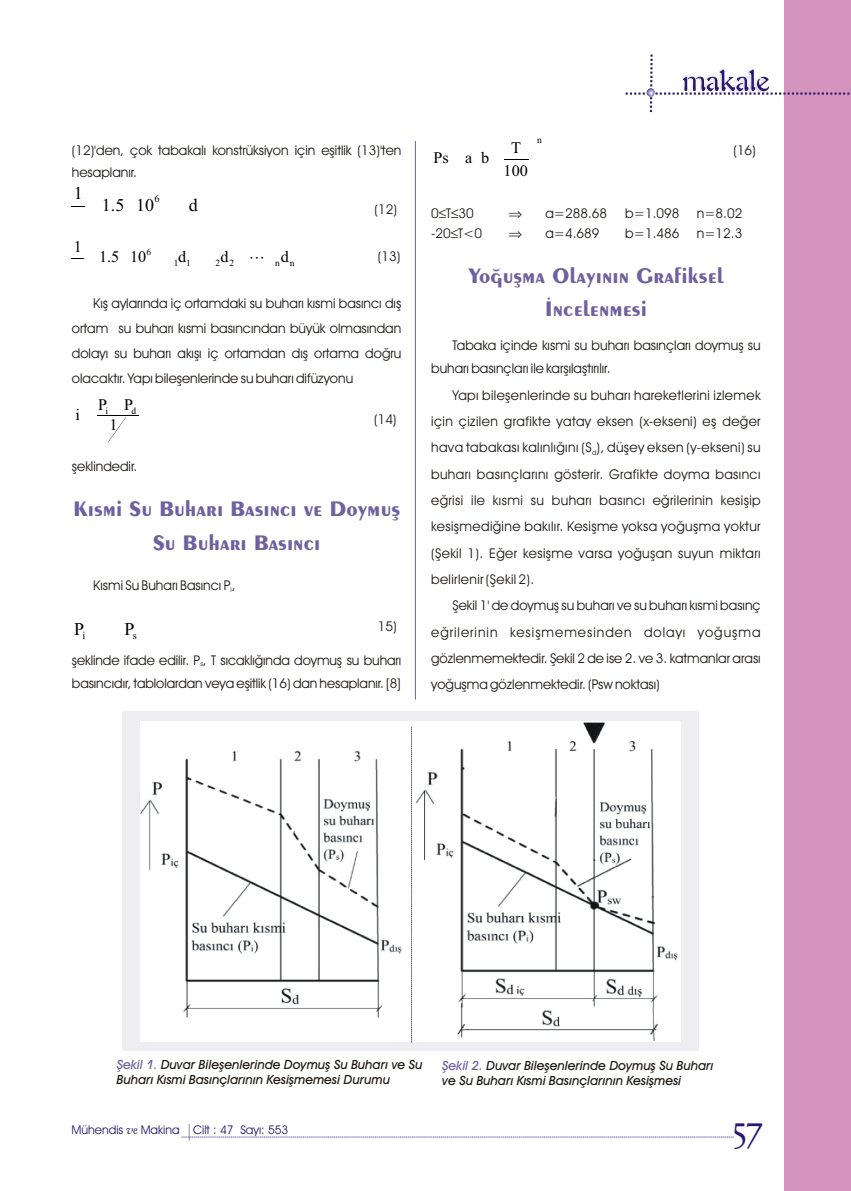
<style>
.page{position:relative;width:851px;height:1191px;background:#fff}
.page>*{position:absolute;margin:0;border:0;box-sizing:border-box;transform-origin:0 0}
.t1{font:37.5px "TR Dauphin";color:#291770}
.t2{font:700 22.5px/32.7px "TR Penguin";color:#6e619e;text-align:center}
.t3{font:18px "Times New Roman";color:#000}
.t4{font:16.2px "Times New Roman";color:#000}
.t5{font:13.5px/26.4px "Avant Garde Bk BT";color:#1f1a17;text-align:right}
.t6{font:13.5px/26.4px "Avant Garde Bk BT";letter-spacing:.03em;color:#1f1a17}
.t7{font:13.5px "Avant Garde Bk BT";letter-spacing:.075em;color:#1f1a17}
.t8{font:italic 12.75px/15.3px "Avant Garde Md BT";color:#1f1a17}
.t9{font:12px "Avant Garde Bk BT";color:#291770}
.t10{font:10.5px "Times New Roman";color:#000}
.t11{font:9.45px "Times New Roman";color:#000}
.t12{font:6.75px "Avant Garde Bk BT";color:#1f1a17}
.s1{color:#6e619e}
.s2{font-family:"TR Dauphin"}
</style>
<div class="page">
<div style="left:784px;top:0;width:66px;height:1191px;background:#d494bd"></div>
<svg style="left:625px;top:54px;width:225px;height:59px"></svg>
<svg style="left:181px;top:1124px;width:552px;height:16px"></svg>
<div style="left:122px;top:712px;width:577px;height:339px;background:#ededf2"></div>
<hr style="left:415px;top:141px;width:1px;height:559px;background:#6e619e">
<svg style="left:72px;top:258px;width:12px;height:1px"></svg>
<svg style="left:108px;top:417px;width:18px;height:25px"></svg>
<hr style="left:97px;top:415px;width:42px;height:1px;background:#000">
<svg style="left:504px;top:159px;width:24px;height:1px"></svg>
<img style="left:140px;top:721px;width:541px;height:321px">
<svg style="left:411px;top:727px;width:1px;height:316px"></svg>
<svg style="left:72px;top:206px;width:13px;height:1px"></svg>
<p class="t11" style="left:537px;top:137px;width:6px">n</p>
<p class="t4" style="left:511px;top:142px;width:11px">T</p>
<p class="t5" style="left:72px;top:138px;width:331px">(12)'den, çok tabakalý konstrüksiyon için eþitlik (13)'ten</p>
<p class="t5" style="left:733px;top:138px;width:24px">(16)</p>
<p class="t5" style="left:72px;top:161px;width:67px">hesaplanýr.</p>
<p class="t5" style="left:374px;top:197px;width:24px">(12)</p>
<p class="t5" style="left:431px;top:201px;width:44px">0T30</p>
<p class="t5" style="left:545px;top:201px;width:63px">a=288.68</p>
<p class="t5" style="left:625px;top:201px;width:56px">b=1.098</p>
<p class="t5" style="left:696px;top:201px;width:47px">n=8.02</p>
<p class="t5" style="left:431px;top:222px;width:52px">-20 T&lt;0</p>
<p class="t5" style="left:545px;top:222px;width:56px">a=4.689</p>
<p class="t5" style="left:625px;top:222px;width:56px">b=1.486</p>
<p class="t5" style="left:696px;top:222px;width:47px">n=12.3</p>
<p class="t5" style="left:378px;top:244px;width:24px">(13)</p>
<p class="t5" style="left:72px;top:292px;width:331px;line-height:24.9px">Kýþ aylarýnda iç ortamdaki su buharý kýsmi basýncý dýþ ortam su buharý kýsmi basýncýndan büyük olmasýndan</p>
<p class="t5" style="left:452px;top:333px;width:309px">Tabaka içinde kýsmi su buharý basýnçlarý doymuþ su</p>
<p class="t4" style="left:433px;top:152px;width:57px">Ps ab</p>
<p class="t4" style="left:503px;top:164px;width:26px">100</p>
<h3 class="t3" style="left:74px;top:187px;width:10px">1</h3>
<p class="t10" style="left:154px;top:195px;width:7px">6</p>
<h3 class="t3" style="left:102px;top:198px;width:54px">1.5 10</h3>
<h3 class="t3" style="left:189px;top:198px;width:10px">d</h3>
<p class="t4" style="left:74px;top:241px;width:10px">1</p>
<p class="t11" style="left:146px;top:248px;width:6px">6</p>
<p class="t4" style="left:99px;top:251px;width:49px">1.5 10</p>
<p class="t4" style="left:178px;top:251px;width:10px">d</p>
<p class="t4" style="left:220px;top:251px;width:10px">d</p>
<p class="t4" style="left:281px;top:251px;width:10px">d</p>
<p class="t11" style="left:174px;top:260px;width:18px">1 1</p>
<p class="t11" style="left:215px;top:260px;width:20px">2 2</p>
<p class="t11" style="left:275px;top:260px;width:21px">n n</p>
<h2 class="t2" style="left:468px;top:261px;width:257px">Yoðuþma Olayýnýn Grafiksel<br>Ýncelenmesi</h2>
<p class="t5" style="left:72px;top:342px;width:331px">dolayý su buharý akýþý iç ortamdan dýþ ortama doðru</p>
<p class="t5" style="left:72px;top:367px;width:283px">olacaktýr. Yapý bileþenlerinde su buharý difüzyonu</p>
<p class="t4" style="left:98px;top:398px;width:36px">P P</p>
<p class="t4" style="left:76px;top:409px;width:6px">i</p>
<p class="t11" style="left:105px;top:407px;width:4px">i</p>
<p class="t11" style="left:132px;top:407px;width:6px">d</p>
<p class="t4" style="left:109px;top:419px;width:10px">1</p>
<p class="t5" style="left:431px;top:357px;width:181px">buharý basýnçlarý ile karþýlaþtýrýlýr.</p>
<p class="t6" style="left:452px;top:383px;width:310px">Yapý bileþenlerinde su buharý hareketlerini izlemek</p>
<p class="t5" style="left:374px;top:407px;width:24px">(14)</p>
<p class="t6" style="left:431px;top:409px;width:331px">için çizilen grafikte yatay eksen (x-ekseni) eþ deðer hava tabakasý kalýnlýðýný (S<sub>d</sub>), düþey eksen (y-ekseni) su</p>
<p class="t5" style="left:72px;top:454px;width:67px">þeklindedir.</p>
<h2 class="t2" style="left:73px;top:494px;width:328px;line-height:33.8px">Kýsmi Su Buharý Basýncý ve Doymuþ<br>Su Buharý Basýncý</h2>
<p class="t5" style="left:93px;top:574px;width:144px">Kýsmi Su Buharý Basýncý P<sub>i</sub>,</p>
<p class="t5" style="left:431px;top:462px;width:331px;text-align:justify">buharý basýnçlarýný gösterir. Grafikte doyma basýncý eðrisi ile kýsmi su buharý basýncý eðrilerinin kesiþip kesiþmediðine bakýlýr. Kesiþme yoksa yoðuþma yoktur (Þekil 1). Eðer kesiþme varsa yoðuþan suyun miktarý belirlenir (Þekil 2).</p>
<p class="t5" style="left:452px;top:594px;width:310px">Þekil 1' de doymuþ su buharý ve su buharý kýsmi basýnç</p>
<p class="t5" style="left:378px;top:614px;width:20px">15)</p>
<p class="t7" style="left:431px;top:626px;width:331px">eðrilerinin kesiþmemesinden dolayý yoðuþma</p>
<p class="t5" style="left:72px;top:648px;width:331px">þeklinde ifade edilir. P , T sýcaklýðýnda doymuþ su buharý</p>
<p class="t5" style="left:431px;top:646px;width:331px">gözlenmemektedir. Þekil 2 de ise 2. ve 3. katmanlar arasý</p>
<h3 class="t3" style="left:74px;top:622px;width:13px">P<sub>i</sub></h3>
<h3 class="t3" style="left:124px;top:622px;width:14px">P<sub>s</sub></h3>
<p class="t12" style="left:200px;top:661px;width:4px">s</p>
<p class="t5" style="left:72px;top:671px;width:330px">basýncýdýr, tablolardan veya eþitlik (16) dan hesaplanýr. [8]</p>
<p class="t5" style="left:431px;top:673px;width:230px">yoðuþma gözlenmektedir. (Psw noktasý)</p>
<p class="t8" style="left:117px;top:1058px;width:307px"><span class="s1">Þekil 1.</span> Duvar Bileþenlerinde Doymuþ Su Buharý ve Su<br>Buharý Kýsmi Basýnçlarýnýn Kesiþmemesi Durumu</p>
<p class="t8" style="left:442px;top:1059px;width:273px"><span class="s1">Þekil 2.</span> Duvar Bileþenlerinde Doymuþ Su Buharý ve Su Buharý Kýsmi Basýnçlarýnýn Kesiþmesi</p>
<p class="t9" style="left:71px;top:1125px;width:218px">Mühendis <span class="s2">ve</span> Makina Cilt : 47 Sayý: 553</p>
<h1 class="t1" style="left:733px;top:1107px;width:31px">57</h1>
</div>
